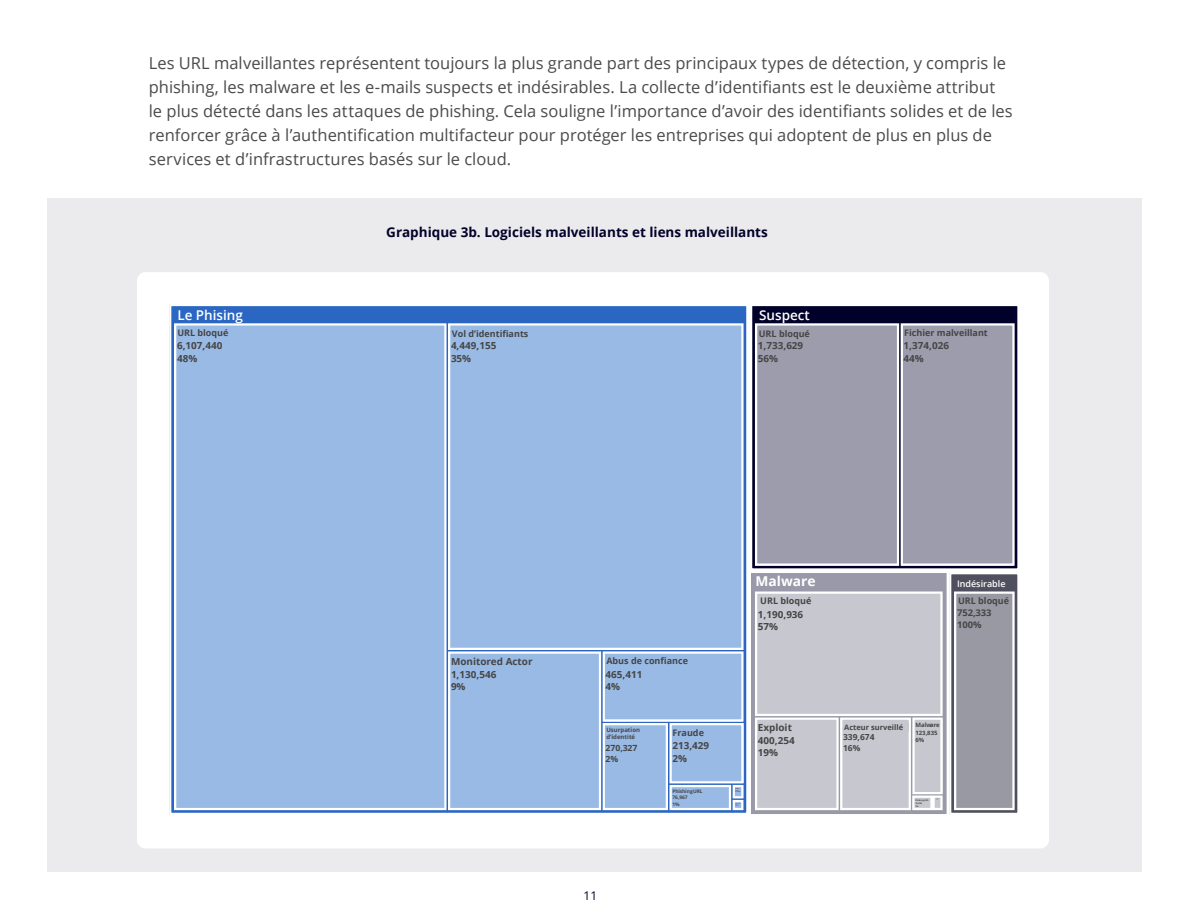
<style>
.page{position:relative;width:1188px;height:918px;background:#fff}
.page>*{position:absolute;margin:0;border:0;box-sizing:border-box;transform-origin:0 0}
.t1{font:16.5px/24px "Open Sans";color:#4a4a4a}
.t2{font:700 13.5px "Open Sans";color:#01012a}
.t3{font:600 13.5px "Open Sans";color:#fff}
.t4{font:700 13.5px "Open Sans";color:#fff}
.t5{font:12px "Open Sans";color:#01012a}
.t6{font:700 9.75px/12.6px "Open Sans";color:#454545}
.t7{font:700 9.15px/12px "Open Sans";color:#454545}
.t8{font:700 9px "Open Sans";color:#454545}
.t9{font:600 9px "Open Sans";color:#fff}
.t10{font:700 8.55px/11.1px "Open Sans";color:#454545}
.t11{font:700 8.25px/10.8px "Open Sans";color:#454545}
.t12{font:700 7.5px "Open Sans";color:#454545}
.t13{font:700 6px/7.2px "Open Sans";color:#454545}
.t14{font:700 5.85px/7.6px "Open Sans";color:#454545}
.t15{font:700 4.8px/6.3px "Open Sans";color:#454545}
.t16{font:700 2.1px/2.8px "Open Sans";color:#454545}
</style>
<div class="page">
<div style="left:47px;top:198px;width:1094px;height:673px;background:#ebebed"></div>
<div style="left:137px;top:272px;width:912px;height:576px;background:#fff;border-radius:9px"></div>
<div style="left:170px;top:304px;width:578px;height:511px;background:#2b66c3"></div>
<div style="left:169px;top:304px;width:580px;height:511px;border:2px solid #fff"></div>
<div style="left:750px;top:304px;width:269px;height:266px;background:#01002a"></div>
<div style="left:750px;top:304px;width:270px;height:267px;border:2px solid #fff"></div>
<svg style="left:751px;top:573px;width:196px;height:241px;background:#9f9fae"></svg>
<div style="left:950px;top:573px;width:69px;height:242px;background:#4f4f5f"></div>
<div style="left:949px;top:572px;width:71px;height:243px;border:2px solid #fff"></div>
<div style="left:175px;top:324px;width:271px;height:486px;background:#99bae5"></div>
<div style="left:174px;top:323px;width:273px;height:487px;border:2px solid #fff"></div>
<div style="left:449px;top:324px;width:294px;height:326px;background:#99bae5"></div>
<div style="left:448px;top:323px;width:296px;height:327px;border:2px solid #fff"></div>
<div style="left:449px;top:652px;width:152px;height:158px;background:#99bae5"></div>
<div style="left:448px;top:651px;width:153px;height:159px;border:2px solid #fff"></div>
<div style="left:603px;top:652px;width:140px;height:69px;background:#99bae5"></div>
<div style="left:603px;top:651px;width:141px;height:71px;border:2px solid #fff"></div>
<div style="left:603px;top:724px;width:65px;height:86px;background:#99bae5"></div>
<div style="left:603px;top:723px;width:65px;height:87px;border:2px solid #fff"></div>
<div style="left:670px;top:724px;width:73px;height:59px;background:#99bae5"></div>
<div style="left:669px;top:723px;width:75px;height:60px;border:2px solid #fff"></div>
<div style="left:670px;top:785px;width:61px;height:25px;background:#99bae5"></div>
<div style="left:669px;top:785px;width:62px;height:25px;border:2px solid #fff"></div>
<div style="left:733px;top:785px;width:10px;height:13px;background:#99bae5"></div>
<div style="left:733px;top:785px;width:11px;height:13px;border:2px solid #fff"></div>
<div style="left:733px;top:800px;width:10px;height:10px;background:#99bae5"></div>
<div style="left:733px;top:800px;width:10px;height:10px;border:2px solid #fff"></div>
<div style="left:755px;top:324px;width:144px;height:241px;background:#9c9cac"></div>
<div style="left:755px;top:323px;width:144px;height:243px;border:2px solid #fff"></div>
<div style="left:901px;top:324px;width:113px;height:241px;background:#9c9cac"></div>
<div style="left:901px;top:323px;width:114px;height:243px;border:2px solid #fff"></div>
<div style="left:755px;top:592px;width:187px;height:124px;background:#c7c7cf"></div>
<div style="left:755px;top:592px;width:188px;height:124px;border:2px solid #fff"></div>
<div style="left:755px;top:718px;width:83px;height:92px;background:#c7c7cf"></div>
<div style="left:755px;top:718px;width:84px;height:92px;border:2px solid #fff"></div>
<div style="left:955px;top:592px;width:59px;height:218px;background:#9999a4"></div>
<div style="left:954px;top:592px;width:61px;height:218px;border:2px solid #fff"></div>
<svg style="left:841px;top:718px;width:103px;height:93px;background:#cdcdd4"></svg>
<div style="left:844px;top:722px;width:65px;height:10px;background:#c7c7cf"></div>
<p class="t1" style="left:149px;top:51px;width:865px">Les URL malveillantes représentent toujours la plus grande part des principaux types de détection, y compris le phishing, les malware et les e-mails suspects et indésirables. La collecte d’identifiants est le deuxième attribut le plus détecté dans les attaques de phishing. Cela souligne l’importance d’avoir des identifiants solides et de les renforcer grâce à l’authentification multifacteur pour protéger les entreprises qui adoptent de plus en plus de services et d’infrastructures basés sur le cloud.</p>
<p class="t2" style="left:386px;top:222px;width:383px">Graphique 3b. Logiciels malveillants et liens malveillants</p>
<p class="t3" style="left:177px;top:306px;width:67px">Le Phising</p>
<p class="t3" style="left:759px;top:306px;width:52px">Suspect</p>
<p class="t8" style="left:177px;top:326px;width:53px">URL bloqué</p>
<p class="t8" style="left:759px;top:327px;width:53px">URL bloqué</p>
<p class="t8" style="left:452px;top:327px;width:78px">Vol d’identifiants</p>
<p class="t8" style="left:904px;top:326px;width:85px">Fichier malveillant</p>
<p class="t6" style="left:177px;top:339px;width:47px">6,107,440<br>48%</p>
<p class="t6" style="left:451px;top:339px;width:47px">4,449,155<br>35%</p>
<p class="t6" style="left:758px;top:339px;width:47px">1,733,629<br>56%</p>
<p class="t6" style="left:904px;top:339px;width:47px">1,374,026<br>44%</p>
<p class="t6" style="left:451px;top:655px;width:83px">Monitored Actor<br>1,130,546<br>9%</p>
<p class="t8" style="left:606px;top:654px;width:83px">Abus de confiance</p>
<p class="t6" style="left:606px;top:667px;width:38px">465,411<br>4%</p>
<p class="t13" style="left:606px;top:726px;width:35px">Usurpation d’identité</p>
<p class="t8" style="left:673px;top:727px;width:33px">Fraude</p>
<p class="t10" style="left:606px;top:742px;width:33px">270,327<br>2%</p>
<p class="t6" style="left:672px;top:739px;width:38px">213,429<br>2%</p>
<p class="t15" style="left:672px;top:788px;width:32px">PhishingURL<br>76,967<br>1%</p>
<p class="t5" style="left:584px;top:888px;width:15px">11</p>
<p class="t4" style="left:755px;top:571px;width:62px">Malware</p>
<p class="t9" style="left:957px;top:577px;width:50px">Indésirable</p>
<p class="t8" style="left:760px;top:594px;width:53px">URL bloqué</p>
<p class="t8" style="left:958px;top:594px;width:53px">URL bloqué</p>
<p class="t6" style="left:758px;top:607px;width:47px">1,190,936<br>57%</p>
<p class="t7" style="left:957px;top:607px;width:36px">752,333<br>100%</p>
<p class="t6" style="left:758px;top:721px;width:38px">Exploit<br>400,254<br>19%</p>
<p class="t11" style="left:843px;top:732px;width:33px">339,674<br>16%</p>
<p class="t12" style="left:844px;top:722px;width:61px">Acteur surveillé</p>
<p class="t14" style="left:915px;top:721px;width:26px">Malware<br>123,835<br>6%</p>
<p class="t16" style="left:915px;top:799px;width:15px">PhishingURL<br>16,855<br>1%</p>
</div>
